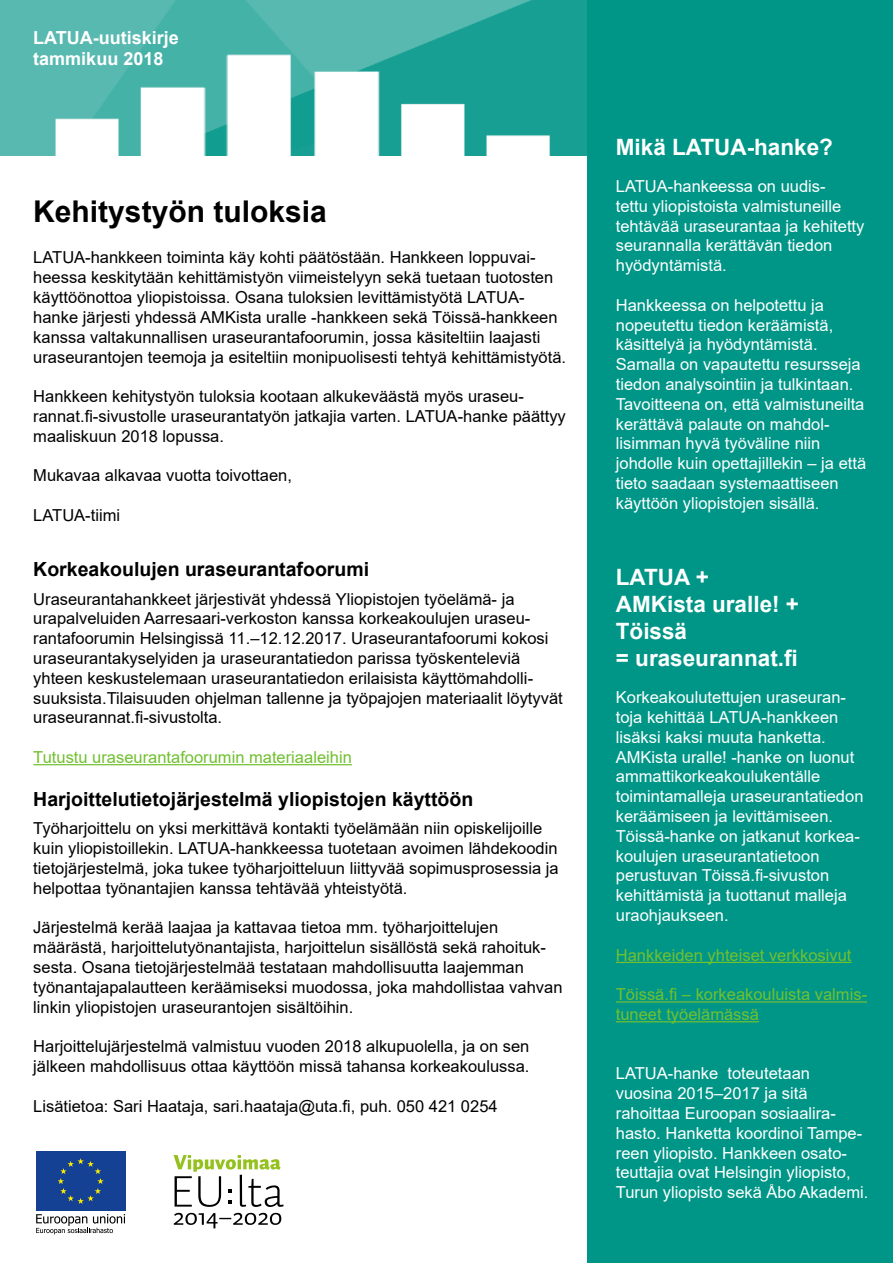
<style>
.page{position:relative;width:893px;height:1263px;background:#fff}
.page>*{position:absolute;margin:0;border:0;box-sizing:border-box;transform-origin:0 0}
.t1{font:700 30px "Arial";color:#000}
.t2{font:700 22.5px/27px "Arial";color:#fff}
.t3{font:700 19.5px "Arial";color:#000}
.t4{font:700 18px/21.6px "Arial";color:#fff}
.t5{font:16.5px/19.8px "Arial";color:#000}
.t6{font:16.5px/19.8px "Arial";color:#fff}
.t7{font:16.5px/19.8px "Arial";color:#71c030}
</style>
<div class="page">
<div style="left:588px;top:0;width:305px;height:1263px;background:#009687"></div>
<img style="left:0;top:0;width:588px;height:156px">
<hr style="left:33px;top:764px;width:319px;height:1px;background:#71c030">
<hr style="left:616px;top:962px;width:236px;height:1px;background:#71c030">
<hr style="left:616px;top:1001px;width:251px;height:1px;background:#71c030">
<hr style="left:616px;top:1021px;width:143px;height:1px;background:#71c030">
<div style="left:36px;top:1151px;width:89px;height:60px;background:#154194"></div>
<svg style="left:58px;top:1158px;width:46px;height:46px"></svg>
<svg style="left:36px;top:1214px;width:89px;height:20px"></svg>
<svg style="left:174px;top:1213px;width:107px;height:15px"></svg>
<svg style="left:174px;top:1155px;width:110px;height:52px"></svg>
<p class="t4" style="left:33px;top:27px;width:147px">LATUA-uutiskirje tammikuu 2018</p>
<h1 class="t1" style="left:33px;top:191px;width:295px">Kehitystyön tuloksia</h1>
<p class="t5" style="left:33px;top:248px;width:534px">LATUA-hankkeen toiminta käy kohti päätöstään. Hankkeen loppuvai&shy;heessa keskitytään kehittämistyön viimeistelyyn sekä tuetaan tuotosten käyttöönottoa yliopistoissa. Osana tuloksien levittämistyötä LATUA&shy;hanke järjesti yhdessä AMKista uralle -hankkeen sekä Töissä-hankkeen kanssa valtakunnallisen uraseurantafoorumin, jossa käsiteltiin laajasti uraseurantojen teemoja ja esiteltiin monipuolisesti tehtyä kehittämistyötä.</p>
<p class="t5" style="left:33px;top:386px;width:534px">Hankkeen kehitystyön tuloksia kootaan alkukeväästä myös uraseu&shy;rannat.fi-sivustolle uraseurantatyön jatkajia varten. LATUA-hanke päättyy maaliskuun 2018 lopussa.</p>
<p class="t5" style="left:33px;top:465px;width:260px">Mukavaa alkavaa vuotta toivottaen,</p>
<p class="t5" style="left:33px;top:505px;width:88px">LATUA-tiimi</p>
<p class="t3" style="left:33px;top:556px;width:337px">Korkeakoulujen uraseurantafoorumi</p>
<p class="t5" style="left:33px;top:589px;width:531px">Uraseurantahankkeet järjestivät yhdessä Yliopistojen työelämä- ja urapalveluiden Aarresaari-verkoston kanssa korkeakoulujen uraseu&shy;rantafoorumin Helsingissä 11.–12.12.2017. Uraseurantafoorumi kokosi uraseurantakyselyiden ja uraseurantatiedon parissa työskenteleviä yhteen keskustelemaan uraseurantatiedon erilaisista käyttömahdolli&shy;suuksista.Tilaisuuden ohjelman tallenne ja työpajojen materiaalit löytyvät uraseurannat.fi-sivustolta.</p>
<p class="t7" style="left:33px;top:747px;width:320px">Tutustu uraseurantafoorumin materiaaleihin</p>
<p class="t3" style="left:33px;top:785px;width:441px">Harjoittelutietojärjestelmä yliopistojen käyttöön</p>
<p class="t5" style="left:33px;top:819px;width:527px">Työharjoittelu on yksi merkittävä kontakti työelämään niin opiskelijoille kuin yliopistoillekin. LATUA-hankkeessa tuotetaan avoimen lähdekoodin tietojärjestelmä, joka tukee työharjoitteluun liittyvää sopimusprosessia ja helpottaa työnantajien kanssa tehtävää yhteistyötä.</p>
<p class="t5" style="left:33px;top:918px;width:531px">Järjestelmä kerää laajaa ja kattavaa tietoa mm. työharjoittelujen määrästä, harjoittelutyönantajista, harjoittelun sisällöstä sekä rahoituk&shy;sesta. Osana tietojärjestelmää testataan mahdollisuutta laajemman työnantajapalautteen keräämiseksi muodossa, joka mahdollistaa vahvan linkin yliopistojen uraseurantojen sisältöihin.</p>
<p class="t5" style="left:33px;top:1036px;width:498px">Harjoittelujärjestelmä valmistuu vuoden 2018 alkupuolella, ja on sen jälkeen mahdollisuus ottaa käyttöön missä tahansa korkeakoulussa.</p>
<p class="t5" style="left:33px;top:1096px;width:466px">Lisätietoa: Sari Haataja, sari.haataja@uta.fi, puh. 050 421 0254</p>
<h2 class="t2" style="left:616px;top:134px;width:219px">Mikä LATUA-hanke?</h2>
<p class="t6" style="left:616px;top:176px;width:250px">LATUA-hankeessa on uudis-<br>tettu yliopistoista valmistuneille tehtävää uraseurantaa ja kehitetty seurannalla kerättävän tiedon hyödyntämistä.</p>
<p class="t6" style="left:616px;top:295px;width:252px">Hankkeessa on helpotettu ja nopeutettu tiedon keräämistä, käsittelyä ja hyödyntämistä.<br>Samalla on vapautettu resursseja tiedon analysointiin ja tulkintaan.<br>Tavoitteena on, että valmistuneilta kerättävä palaute on mahdol&shy;lisimman hyvä työväline niin johdolle kuin opettajillekin – ja että tieto saadaan systemaattiseen käyttöön yliopistojen sisällä.</p>
<h2 class="t2" style="left:616px;top:564px;width:185px">LATUA +<br>AMKista uralle! +<br>Töissä<br>= uraseurannat.fi</h2>
<p class="t6" style="left:616px;top:687px;width:249px">Korkeakoulutettujen uraseuran&shy;toja kehittää LATUA-hankkeen lisäksi kaksi muuta hanketta.<br>AMKista uralle! -hanke on luonut ammattikorkeakoulukentälle toimintamalleja uraseurantatiedon keräämiseen ja levittämiseen.<br>Töissä-hanke on jatkanut korkea&shy;koulujen uraseurantatietoon perustuvan Töissä.fi-sivuston kehittämistä ja tuottanut malleja uraohjaukseen.</p>
<p class="t7" style="left:616px;top:945px;width:237px">Hankkeiden yhteiset verkkosivut</p>
<p class="t7" style="left:616px;top:984px;width:253px">Töissä.fi – korkeakouluista valmis&shy;tuneet työelämässä</p>
<p class="t6" style="left:616px;top:1064px;width:254px">LATUA-hanke toteutetaan vuosina 2015–2017 ja sitä rahoittaa Euroopan sosiaalira&shy;hasto. Hanketta koordinoi Tampe&shy;reen yliopisto. Hankkeen osato&shy;teuttajia ovat Helsingin yliopisto,<br>Turun yliopisto sekä Åbo Akademi.</p>
</div>
